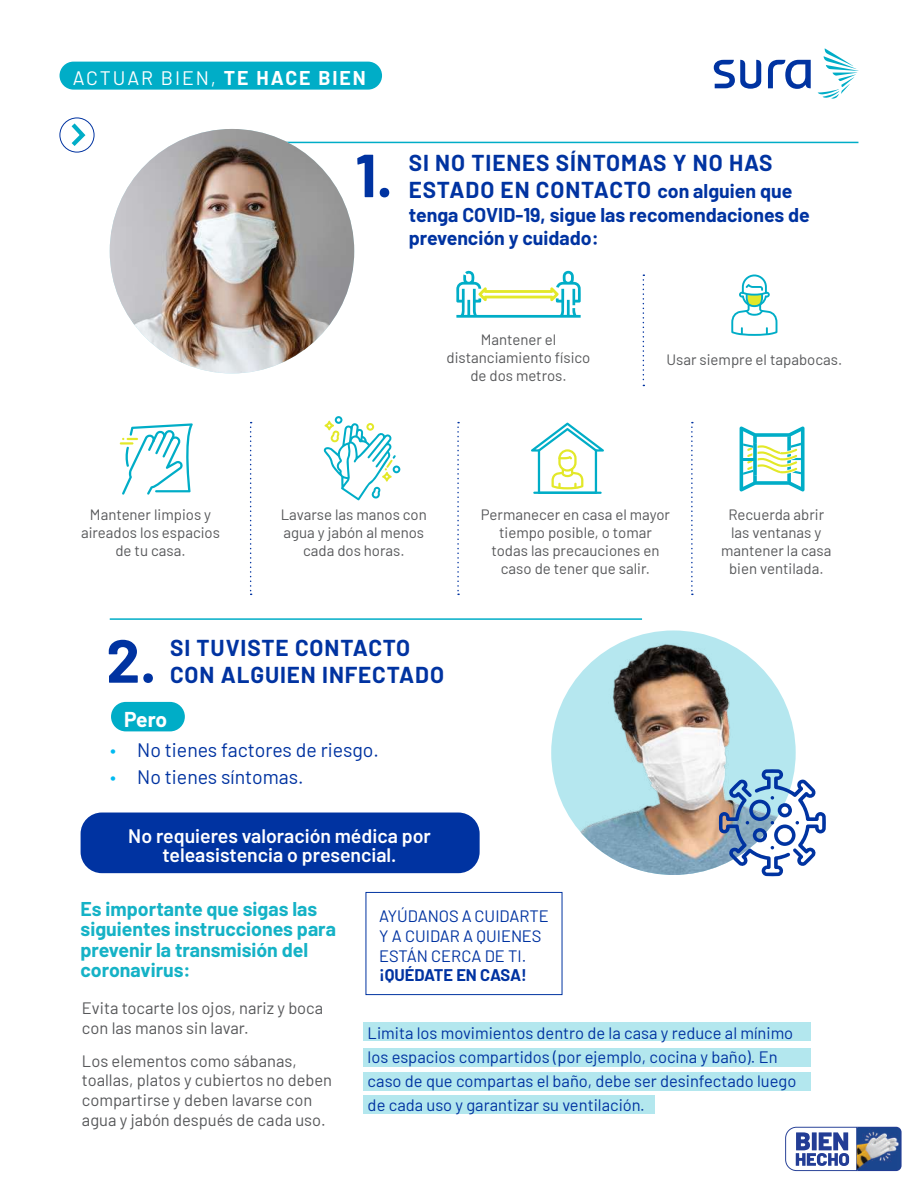
<style>
.page{position:relative;width:918px;height:1188px;background:#fff}
.page>*{position:absolute;margin:0;border:0;box-sizing:border-box;transform-origin:0 0}
.t1{font:700 60.6px "Barlow";color:#0033a1}
.t2{font:700 22.5px/27px "Barlow";letter-spacing:.04em;color:#0033a1}
.t3{font:700 21px "Barlow";color:#fff}
.t4{font:700 19.5px/20.4px "Barlow";color:#15b2c6}
.t5{font:700 19.5px/23.4px "Barlow";color:#0033a1}
.t6{font:600 19.5px/19.5px "Barlow";color:#fff;text-align:center}
.t7{font:19.5px "Barlow";color:#0033a1}
.t8{font:19.5px "Barlow";letter-spacing:.1em;color:#fff}
.t9{font:16.5px/24px "Barlow";color:#0033a1}
.t10{font:16.5px/19.8px "Barlow";color:#57585a}
.t11{font:700 16.5px "Barlow";color:#0033a1}
.t12{font:15px/18px "Barlow";color:#57585a;text-align:center}
.s1{font-weight:700}
.s2{font-size:19.5px}
.s3{font-family:"Myriad Pro";font-size:21px;color:#00baf1}
</style>
<div class="page">
<svg style="left:818px;top:48px;width:40px;height:51px"></svg>
<svg style="left:714px;top:60px;width:47px;height:29px"></svg>
<svg style="left:768px;top:60px;width:43px;height:29px"></svg>
<div style="left:60px;top:62px;width:322px;height:28px;background:#00adc7;border-radius:14px"></div>
<div style="left:60px;top:118px;width:34px;height:34px;border:1px solid #0033a1;border-radius:50%"></div>
<svg style="left:67px;top:119px;width:21px;height:31px"></svg>
<svg style="left:323px;top:416px;width:77px;height:85px"></svg>
<div style="left:364px;top:1022px;width:447px;height:19px;background:#b3e7ee"></div>
<div style="left:364px;top:1048px;width:447px;height:19px;background:#b3e7ee"></div>
<div style="left:364px;top:1072px;width:447px;height:19px;background:#b3e7ee"></div>
<div style="left:364px;top:1095px;width:291px;height:19px;background:#b3e7ee"></div>
<hr style="left:110px;top:618px;width:532px;height:2px;background:#00adc7">
<hr style="left:278px;top:142px;width:580px;height:1px;background:#00adc7">
<img style="left:556px;top:642px;width:240px;height:233px">
<svg style="left:719px;top:769px;width:107px;height:107px"></svg>
<div style="left:111px;top:702px;width:74px;height:29px;background:#00adc7;border-radius:15px"></div>
<div style="left:366px;top:892px;width:196px;height:103px;border:1px solid #0033a1"></div>
<div style="left:81px;top:813px;width:399px;height:60px;background:#0033a1;border-radius:21px"></div>
<svg style="left:456px;top:270px;width:125px;height:48px"></svg>
<img style="left:110px;top:129px;width:244px;height:244px;border-radius:122px">
<svg style="left:120px;top:423px;width:73px;height:72px"></svg>
<svg style="left:531px;top:423px;width:73px;height:71px"></svg>
<svg style="left:250px;top:422px;width:2px;height:173px"></svg>
<svg style="left:457px;top:422px;width:2px;height:173px"></svg>
<svg style="left:643px;top:275px;width:1px;height:111px"></svg>
<svg style="left:691px;top:422px;width:2px;height:173px"></svg>
<svg style="left:740px;top:426px;width:65px;height:65px"></svg>
<svg style="left:731px;top:275px;width:46px;height:61px"></svg>
<svg style="left:785px;top:1127px;width:117px;height:44px"></svg>
<img style="left:857px;top:1128px;width:43px;height:42px">
<h3 class="t8" style="left:73px;top:64px;width:295px">ACTUAR BIEN, <span class="s1">TE HACE BIEN</span></h3>
<h1 class="t1" style="left:355px;top:131px;width:39px">1.</h1>
<h2 class="t2" style="left:409px;top:148px;width:385px">SI NO TIENES SÍNTOMAS Y NO HAS<br>ESTADO EN CONTACTO <span class="s2">con alguien que</span></h2>
<h3 class="t5" style="left:409px;top:201px;width:403px">tenga COVID-19, sigue las recomendaciones de prevención y cuidado:</h3>
<p class="t12" style="left:447px;top:330px;width:145px">Mantener el distanciamiento físico de dos metros.</p>
<p class="t12" style="left:667px;top:349px;width:177px">Usar siempre el tapabocas.</p>
<p class="t12" style="left:81px;top:505px;width:140px">Mantener limpios y aireados los espacios de tu casa.</p>
<p class="t12" style="left:281px;top:504px;width:148px">Lavarse las manos con agua y jabón al menos cada dos horas.</p>
<p class="t12" style="left:481px;top:504px;width:191px">Permanecer en casa el mayor tiempo posible, o tomar todas las precauciones en caso de tener que salir.</p>
<p class="t12" style="left:721px;top:504px;width:112px">Recuerda abrir las ventanas y mantener la casa bien ventilada.</p>
<h1 class="t1" style="left:106px;top:616px;width:52px">2.</h1>
<h2 class="t2" style="left:170px;top:632px;width:276px">SI TUVISTE CONTACTO<br>CON ALGUIEN INFECTADO</h2>
<h3 class="t3" style="left:124px;top:704px;width:44px">Pero</h3>
<h3 class="t7" style="left:110px;top:736px;width:270px"><span class="s3">•</span> No tienes factores de riesgo.</h3>
<h3 class="t7" style="left:110px;top:763px;width:195px"><span class="s3">•</span> No tienes síntomas.</h3>
<h3 class="t6" style="left:128px;top:825px;width:304px">No requieres valoración médica por teleasistencia o presencial.</h3>
<h3 class="t4" style="left:81px;top:897px;width:257px">Es importante que sigas las siguientes instrucciones para prevenir la transmisión del coronavirus:</h3>
<p class="t10" style="left:82px;top:997px;width:243px">Evita tocarte los ojos, nariz y boca con las manos sin lavar.</p>
<p class="t10" style="left:82px;top:1049px;width:252px">Los elementos como sábanas, toallas, platos y cubiertos no deben compartirse y deben lavarse con agua y jabón después de cada uso.</p>
<p class="t9" style="left:379px;top:905px;width:171px;line-height:19.8px">AYÚDANOS A CUIDARTE<br>Y A CUIDAR A QUIENES<br>ESTÁN CERCA DE TI.</p>
<p class="t11" style="left:379px;top:963px;width:149px">¡QUÉDATE EN CASA!</p>
<p class="t9" style="left:368px;top:1020px;width:430px">Limita los movimientos dentro de la casa y reduce al mínimo los espacios compartidos (por ejemplo, cocina y baño). En caso de que compartas el baño, debe ser desinfectado luego de cada uso y garantizar su ventilación.</p>
</div>
